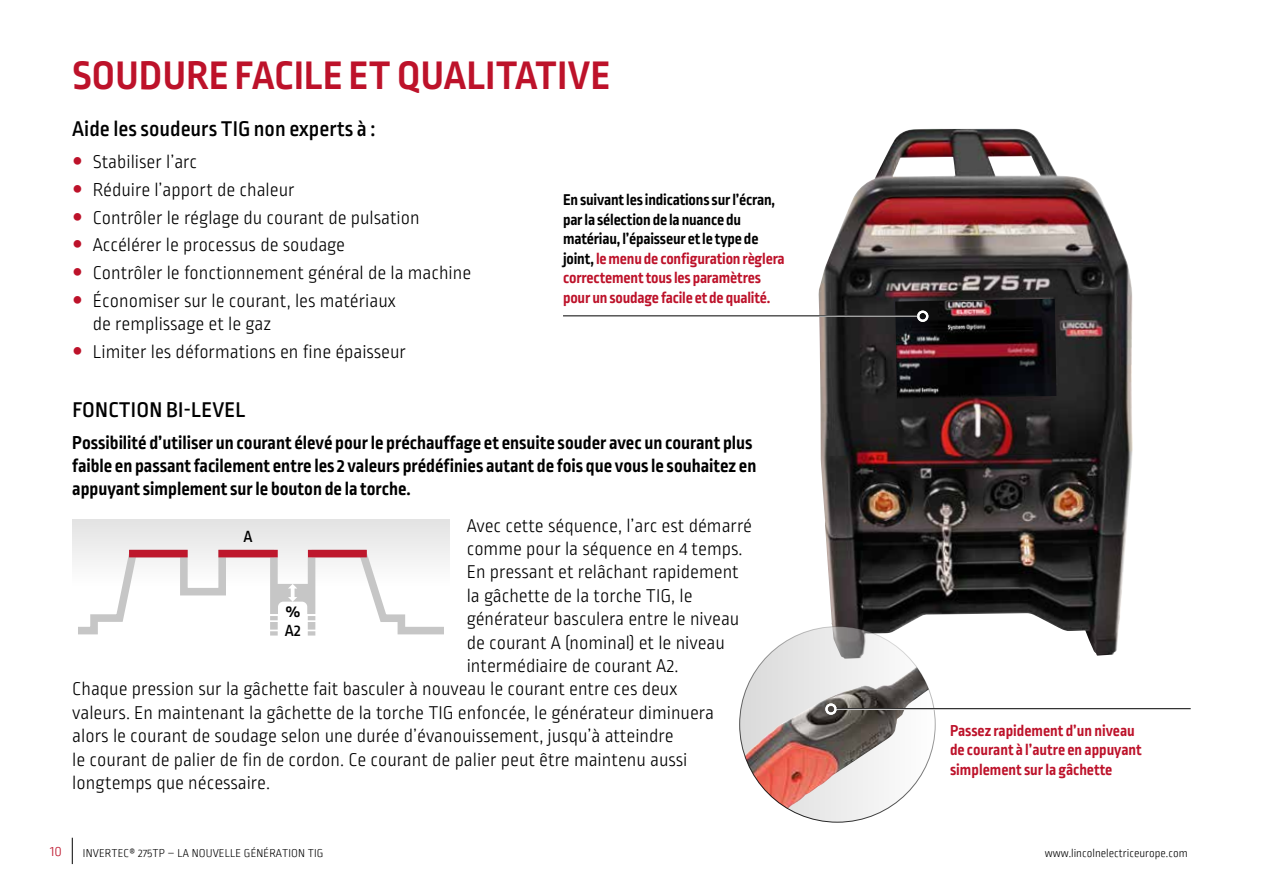
<style>
.page{position:relative;width:1263px;height:893px;background:#fff}
.page>*{position:absolute;margin:0;border:0;box-sizing:border-box;transform-origin:0 0}
.t1{font:700 42px "Ropa Sans Pro";letter-spacing:.01em;color:#bd122a}
.t2{font:500 22.5px "Ropa Sans Pro";color:#000}
.t3{font:300 19.5px/27.6px "Ropa Sans Pro";color:#000}
.t4{font:700 19.5px/23.4px "Ropa Sans Pro";color:#000}
.t5{font:500 17.1px "Ropa Sans Pro";color:#000}
.t6{font:700 16.5px/19.5px "Ropa Sans Pro";letter-spacing:-.01em;color:#000}
.t7{font:700 16.5px/19.5px "Ropa Sans Pro";color:#bd122a}
.t8{font:300 15px "Ropa Sans PTT";color:#bd122a}
.t9{font:300 12px "Ropa Sans PTT";letter-spacing:.005em;color:#000}
.s1{color:#bd122a}
</style>
<div class="page">
<img style="left:818px;top:129px;width:315px;height:530px">
<img style="left:895px;top:299px;width:161px;height:100px">
<div style="left:917px;top:311px;width:11px;height:11px;border:2px solid #fff;border-radius:50%"></div>
<hr style="left:563px;top:315px;width:354px;height:2px;background:#fff">
<hr style="left:563px;top:315px;width:354px;height:1px;background:#000">
<div style="left:72px;top:519px;width:378px;height:27px;background:#e8e8e8"></div>
<svg style="left:72px;top:546px;width:378px;height:90px"></svg>
<div style="left:312px;top:550px;width:51px;height:7px;background:#be172c"></div>
<div style="left:222px;top:550px;width:52px;height:7px;background:#be172c"></div>
<div style="left:133px;top:550px;width:51px;height:7px;background:#be172c"></div>
<svg style="left:740px;top:627px;width:195px;height:195px;fill:#e8e8e8"></svg>
<img style="left:745px;top:667px;width:184px;height:142px">
<div style="left:825px;top:703px;width:11px;height:12px;border:2px solid #fff;border-radius:50%"></div>
<hr style="left:836px;top:708px;width:355px;height:2px;background:#fff">
<hr style="left:836px;top:708px;width:355px;height:1px;background:#000">
<svg style="left:72px;top:838px;width:1px;height:26px"></svg>
<h1 class="t1" style="left:72px;top:51px;width:539px">SOUDURE FACILE ET QUALITATIVE</h1>
<p class="t2" style="left:72px;top:117px;width:305px">Aide les soudeurs TIG non experts à :</p>
<p class="t3" style="left:93px;top:149px;width:380px">Stabiliser l’arc<br>Réduire l’apport de chaleur<br>Contrôler le réglage du courant de pulsation Accélérer le processus de soudage<br>Contrôler le fonctionnement général de la machine Économiser sur le courant, les matériaux</p>
<p class="t3" style="left:93px;top:311px;width:315px">de remplissage et le gaz<br>Limiter les déformations en fine épaisseur</p>
<p class="t6" style="left:563px;top:191px;width:223px">En suivant les indications sur l’écran, par la sélection de la nuance du matériau, l’épaisseur et le type de joint, <span class="s1">le menu de configuration règlera correctement tous les paramètres pour un soudage facile et de qualité.</span></p>
<p class="t2" style="left:72px;top:397px;width:175px">FONCTION BI-LEVEL</p>
<p class="t4" style="left:72px;top:432px;width:686px">Possibilité d’utiliser un courant élevé pour le préchauffage et ensuite souder avec un courant plus faible en passant facilement entre les 2 valeurs prédéfinies autant de fois que vous le souhaitez en appuyant simplement sur le bouton de la torche.</p>
<p class="t3" style="left:467px;top:513px;width:287px">Avec cette séquence, l’arc est démarré</p>
<p class="t3" style="left:467px;top:536px;width:277px">comme pour la séquence en 4 temps.</p>
<p class="t3" style="left:467px;top:560px;width:274px">En pressant et relâchant rapidement</p>
<p class="t3" style="left:467px;top:583px;width:227px">la gâchette de la torche TIG, le</p>
<p class="t3" style="left:467px;top:606px;width:274px">générateur basculera entre le niveau</p>
<p class="t3" style="left:467px;top:630px;width:260px">de courant A (nominal) et le niveau</p>
<p class="t3" style="left:467px;top:653px;width:213px">intermédiaire de courant A2.</p>
<p class="t3" style="left:72px;top:677px;width:606px">Chaque pression sur la gâchette fait basculer à nouveau le courant entre ces deux</p>
<p class="t3" style="left:72px;top:700px;width:643px">valeurs. En maintenant la gâchette de la torche TIG enfoncée, le générateur diminuera</p>
<p class="t3" style="left:72px;top:723px;width:603px">alors le courant de soudage selon une durée d’évanouissement, jusqu’à atteindre</p>
<p class="t3" style="left:72px;top:747px;width:617px">le courant de palier de fin de cordon. Ce courant de palier peut être maintenu aussi</p>
<p class="t3" style="left:72px;top:770px;width:199px">longtemps que nécessaire.</p>
<p class="t5" style="left:243px;top:527px;width:11px">A</p>
<p class="t5" style="left:285px;top:602px;width:16px">%</p>
<p class="t5" style="left:285px;top:621px;width:18px">A2</p>
<p class="t7" style="left:950px;top:722px;width:193px">Passez rapidement d’un niveau de courant à l’autre en appuyant simplement sur la gâchette</p>
<p class="t8" style="left:50px;top:843px;width:13px">10</p>
<p class="t9" style="left:83px;top:847px;width:242px">INVERTEC® 275TP – LA NOUVELLE GÉNÉRATION TIG</p>
<p class="t9" style="left:1045px;top:847px;width:144px">www.lincolnelectriceurope.com</p>
</div>
